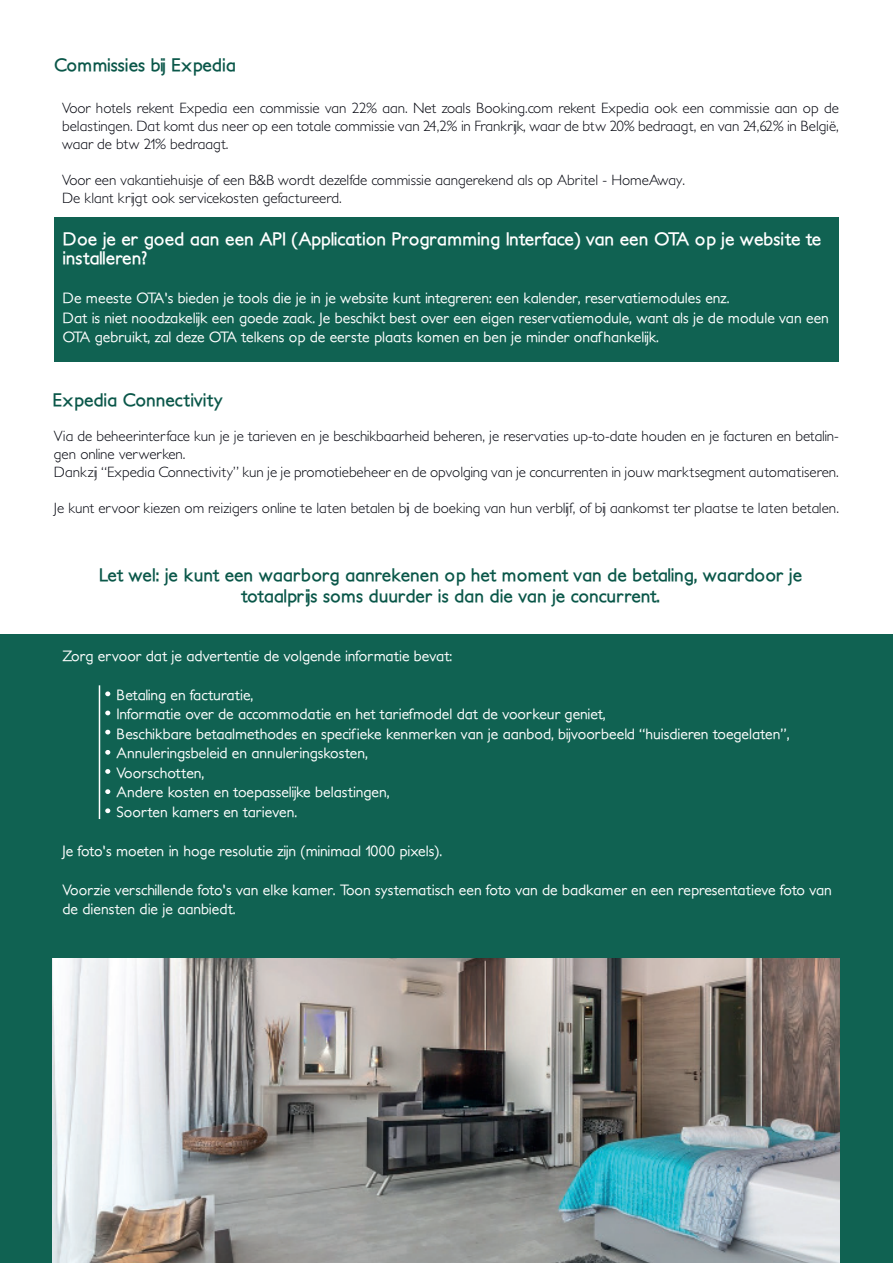
<style>
.page{position:relative;width:893px;height:1263px;background:#fff}
.page>*{position:absolute;margin:0;border:0;box-sizing:border-box;transform-origin:0 0}
.t1{font:700 18px/21.6px "Petita";color:#0a5749;text-align:center}
.t2{font:700 18px/19.5px "Petita";color:#fff}
.t3{font:500 15px/19.5px "Petita";color:#fff}
.t4{font:300 15px/18px "Petita";color:#02040d}
</style>
<div class="page">
<div style="left:0;top:634px;width:893px;height:629px;background:#106252"></div>
<hr style="left:99px;top:685px;width:1px;height:134px;background:#fff">
<img style="left:53px;top:959px;width:786px;height:304px">
<div style="left:54px;top:217px;width:785px;height:144px;background:#106252"></div>
<svg style="left:105px;top:691px;width:5px;height:5px"></svg>
<svg style="left:105px;top:711px;width:5px;height:4px"></svg>
<svg style="left:105px;top:730px;width:5px;height:4px"></svg>
<svg style="left:105px;top:750px;width:5px;height:5px"></svg>
<svg style="left:105px;top:769px;width:5px;height:5px"></svg>
<svg style="left:105px;top:789px;width:5px;height:5px"></svg>
<svg style="left:105px;top:808px;width:5px;height:5px"></svg>
<p class="t1" style="left:54px;top:55px;width:183px">Commissies bij Expedia</p>
<p class="t4" style="left:62px;top:99px;width:778px;text-align:justify">Voor hotels rekent Expedia een commissie van 22% aan. Net zoals Booking.com rekent Expedia ook een commissie aan op de belastingen. Dat komt dus neer op een totale commissie van 24,2% in Frankrijk, waar de btw 20% bedraagt, en van 24,62% in België, waar de btw 21% bedraagt.</p>
<p class="t4" style="left:62px;top:171px;width:624px">Voor een vakantiehuisje of een B&amp;B wordt dezelfde commissie aangerekend als op Abritel - HomeAway.<br>De klant krijgt ook servicekosten gefactureerd.</p>
<p class="t2" style="left:62px;top:229px;width:760px">Doe je er goed aan een API (Application Programming Interface) van een OTA op je website te installeren?</p>
<p class="t3" style="left:62px;top:289px;width:768px">De meeste OTA's bieden je tools die je in je website kunt integreren: een kalender, reservatiemodules enz.<br>Dat is niet noodzakelijk een goede zaak. Je beschikt best over een eigen reservatiemodule, want als je de module van een<br>OTA gebruikt, zal deze OTA telkens op de eerste plaats komen en ben je minder onafhankelijk.</p>
<p class="t1" style="left:53px;top:390px;width:171px">Expedia Connectivity</p>
<p class="t4" style="left:54px;top:427px;width:786px">Via de beheerinterface kun je je tarieven en je beschikbaarheid beheren, je reservaties up-to-date houden en je facturen en betalin&shy;gen online verwerken.<br>Dankzij “Expedia Connectivity” kun je je promotiebeheer en de opvolging van je concurrenten in jouw marktsegment automatiseren.</p>
<p class="t4" style="left:54px;top:499px;width:786px">Je kunt ervoor kiezen om reizigers online te laten betalen bij de boeking van hun verblijf, of bij aankomst ter plaatse te laten betalen.</p>
<p class="t1" style="left:99px;top:564px;width:704px">Let wel: je kunt een waarborg aanrekenen op het moment van de betaling, waardoor je totaalprijs soms duurder is dan die van je concurrent.</p>
<p class="t3" style="left:63px;top:646px;width:391px">Zorg ervoor dat je advertentie de volgende informatie bevat:</p>
<p class="t3" style="left:117px;top:685px;width:674px">Betaling en facturatie,<br>Informatie over de accommodatie en het tariefmodel dat de voorkeur geniet,<br>Beschikbare betaalmethodes en specifieke kenmerken van je aanbod, bijvoorbeeld “huisdieren toegelaten”, Annuleringsbeleid en annuleringskosten,<br>Voorschotten,<br>Andere kosten en toepasselijke belastingen,<br>Soorten kamers en tarieven.</p>
<p class="t3" style="left:63px;top:841px;width:381px">Je foto's moeten in hoge resolutie zijn (minimaal 1000 pixels).</p>
<p class="t3" style="left:63px;top:880px;width:771px">Voorzie verschillende foto's van elke kamer. Toon systematisch een foto van de badkamer en een representatieve foto van de diensten die je aanbiedt.</p>
</div>
